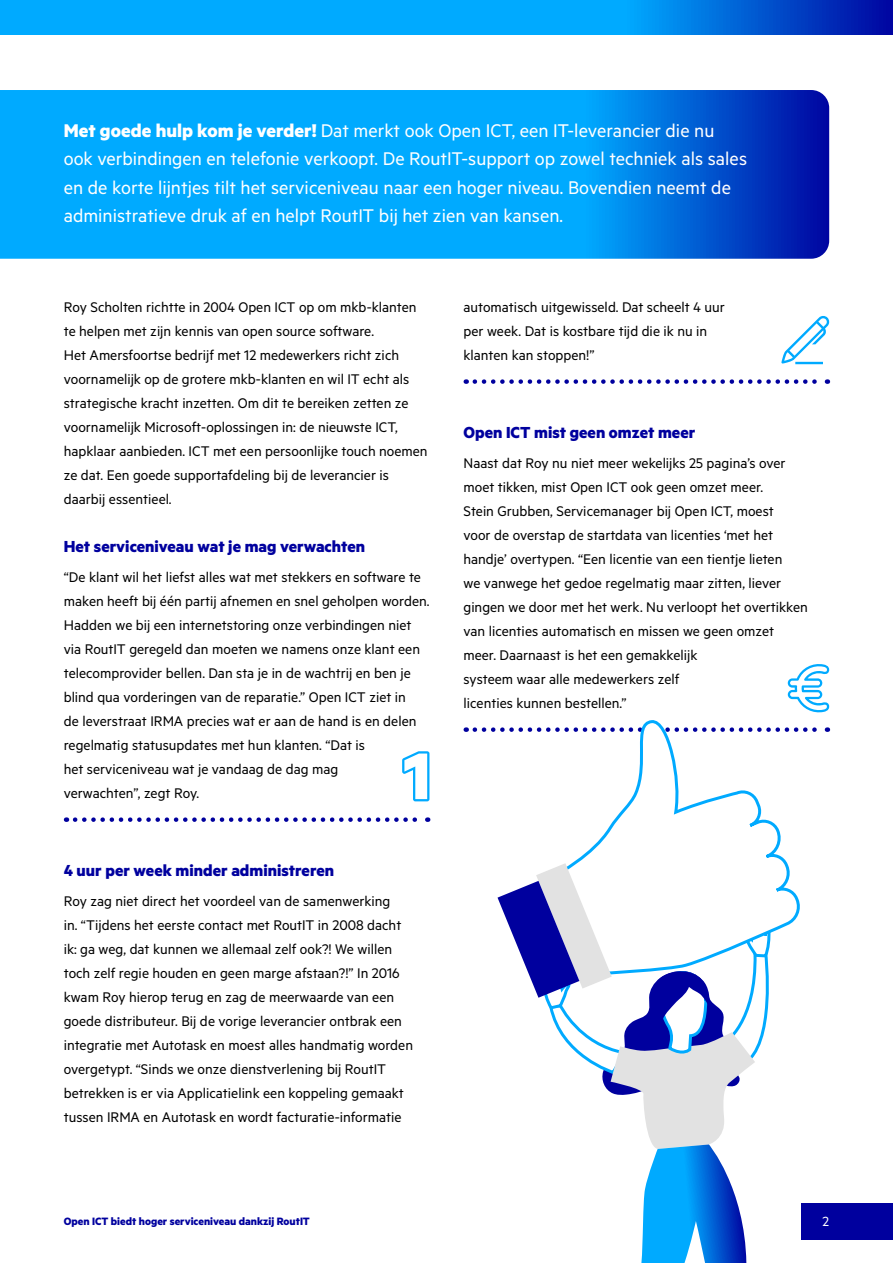
<style>
.page{position:relative;width:893px;height:1263px;background:#fff}
.page>*{position:absolute;margin:0;border:0;box-sizing:border-box;transform-origin:0 0}
.t1{font:20.7px/28.5px "KPN Metric";color:#fff}
.t2{font:700 18px "KPN Metric";color:#00009e}
.t3{font:15.75px/24px "KPN Metric";color:#000}
.t4{font:15px "KPN Metric";color:#fff}
.t5{font:700 12px "KPN Metric";color:#00009e}
.s1{font-weight:700}
</style>
<div class="page">
<svg style="left:0;top:0;width:893px;height:34px;background:#0091f0"></svg>
<div style="left:801px;top:1203px;width:92px;height:36px;background:#00009e"></div>
<svg style="left:75px;top:817px;width:353px;height:5px"></svg>
<svg style="left:475px;top:379px;width:353px;height:5px"></svg>
<svg style="left:475px;top:727px;width:353px;height:5px"></svg>
<svg style="left:0;top:90px;width:829px;height:169px;background:#0092f1"></svg>
<svg style="left:554px;top:720px;width:247px;height:211px"></svg>
<svg style="left:497px;top:863px;width:279px;height:400px"></svg>
<svg style="left:788px;top:664px;width:41px;height:49px"></svg>
<svg style="left:402px;top:751px;width:27px;height:50px"></svg>
<svg style="left:781px;top:316px;width:49px;height:48px"></svg>
<p class="t1" style="left:64px;top:115px;width:685px"><span class="s1">Met goede hulp kom je verder!</span> Dat merkt ook Open ICT, een IT-leverancier die nu ook verbindingen en telefonie verkoopt. De RoutIT-support op zowel techniek als sales en de korte lijntjes tilt het serviceniveau naar een hoger niveau. Bovendien neemt de administratieve druk af en helpt RoutIT bij het zien van kansen.</p>
<p class="t3" style="left:64px;top:294px;width:365px">Roy Scholten richtte in 2004 Open ICT op om mkb-klanten te helpen met zijn kennis van open source software.<br>Het Amersfoortse bedrijf met 12 medewerkers richt zich voornamelijk op de grotere mkb-klanten en wil IT echt als strategische kracht inzetten. Om dit te bereiken zetten ze voornamelijk Microsoft-oplossingen in: de nieuwste ICT, hapklaar aanbieden. ICT met een persoonlijke touch noemen ze dat. Een goede supportafdeling bij de leverancier is daarbij essentieel.</p>
<p class="t2" style="left:64px;top:535px;width:303px">Het serviceniveau wat je mag verwachten</p>
<p class="t3" style="left:64px;top:564px;width:367px">“De klant wil het liefst alles wat met stekkers en software te maken heeft bij één partij afnemen en snel geholpen worden.<br>Hadden we bij een internetstoring onze verbindingen niet via RoutIT geregeld dan moeten we namens onze klant een telecomprovider bellen. Dan sta je in de wachtrij en ben je blind qua vorderingen van de reparatie.” Open ICT ziet in<br>de leverstraat IRMA precies wat er aan de hand is en delen regelmatig statusupdates met hun klanten. “Dat is<br>het serviceniveau wat je vandaag de dag mag<br>verwachten”, zegt Roy.</p>
<p class="t2" style="left:64px;top:859px;width:272px">4 uur per week minder administreren</p>
<p class="t3" style="left:64px;top:888px;width:351px">Roy zag niet direct het voordeel van de samenwerking<br>in. “Tijdens het eerste contact met RoutIT in 2008 dacht ik: ga weg, dat kunnen we allemaal zelf ook?! We willen toch zelf regie houden en geen marge afstaan?!” In 2016 kwam Roy hierop terug en zag de meerwaarde van een goede distributeur. Bij de vorige leverancier ontbrak een integratie met Autotask en moest alles handmatig worden overgetypt. “Sinds we onze dienstverlening bij RoutIT betrekken is er via Applicatielink een koppeling gemaakt tussen IRMA en Autotask en wordt facturatie-informatie</p>
<p class="t3" style="left:463px;top:294px;width:263px">automatisch uitgewisseld. Dat scheelt 4 uur per week. Dat is kostbare tijd die ik nu in klanten kan stoppen!”</p>
<p class="t2" style="left:463px;top:421px;width:233px">Open ICT mist geen omzet meer</p>
<p class="t3" style="left:463px;top:450px;width:346px">Naast dat Roy nu niet meer wekelijks 25 pagina’s over moet tikken, mist Open ICT ook geen omzet meer.<br>Stein Grubben, Servicemanager bij Open ICT, moest<br>voor de overstap de startdata van licenties ‘met het handje’ overtypen. “Een licentie van een tientje lieten<br>we vanwege het gedoe regelmatig maar zitten, liever gingen we door met het werk. Nu verloopt het overtikken van licenties automatisch en missen we geen omzet meer. Daarnaast is het een gemakkelijk<br>systeem waar alle medewerkers zelf<br>licenties kunnen bestellen.”</p>
<p class="t5" style="left:64px;top:1214px;width:248px">Open ICT biedt hoger serviceniveau dankzij RoutIT</p>
<p class="t4" style="left:823px;top:1213px;width:8px">2</p>
</div>
